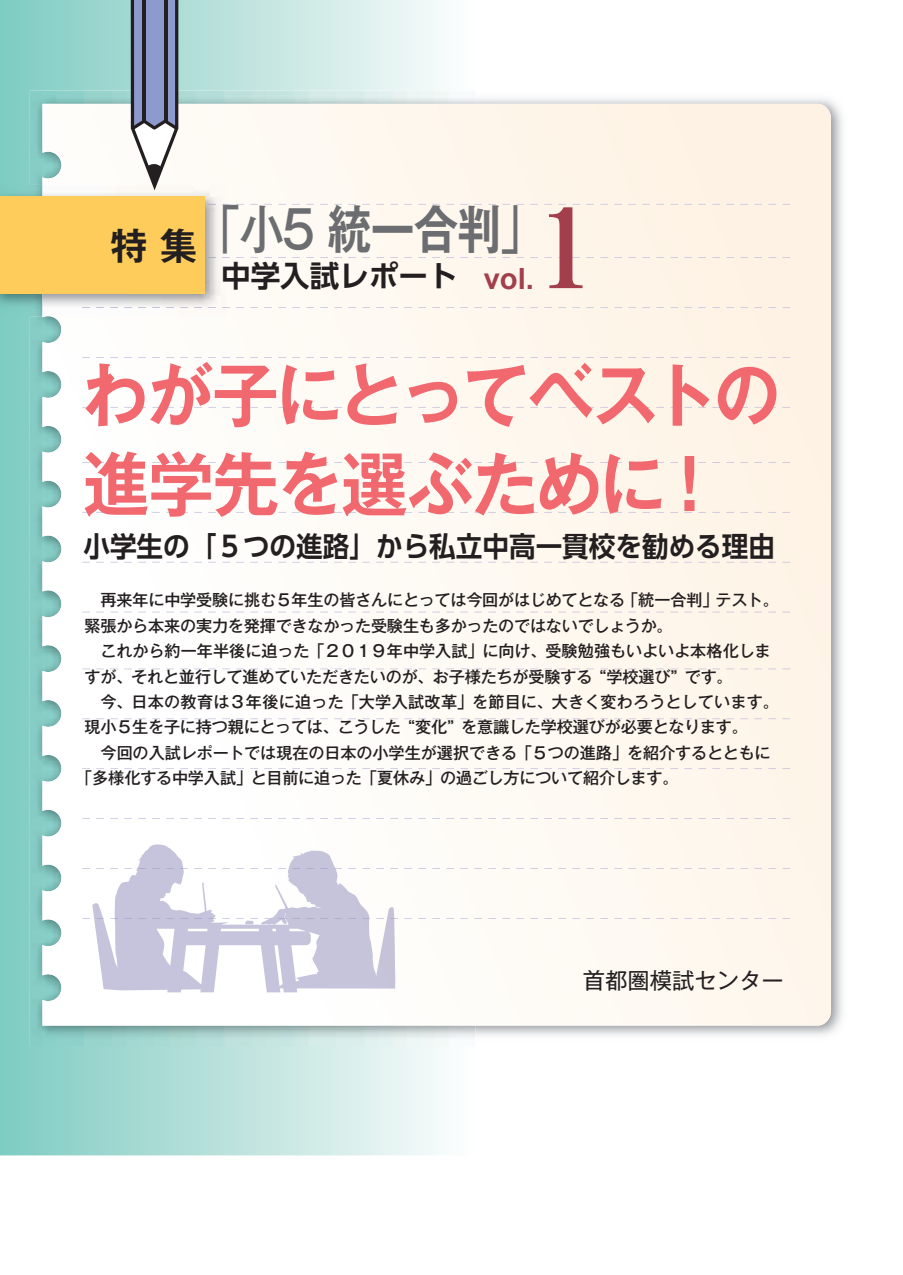
<style>
.page{position:relative;width:903px;height:1275px;background:#fff}
.page>*{position:absolute;margin:0;border:0;box-sizing:border-box;transform-origin:0 0}
.t1{font:103.42px "HGS Heisei Minchotai W9";color:#a33f4c}
.t2{font:700 69.83px/89.2px "Gothic MB101 Pr 6 De";letter-spacing:-.035em;color:#f1686f;scale:.95 1}
.t3{font:500 51.62px "Gothic MB101 Pr 6";color:#6c6d70;scale:.85 1}
.t4{font:700 37.27px "Gothic MB101 Pr 6 De";color:#231f20}
.t5{font:700 29.57px "UD Shin Go Pro De";color:#231f20}
.t6{font:700 28px "UD Shin Go Pro De";color:#231f20;scale:.95 1}
.t7{font:22.4px "Gothic MB101 Pr 5";color:#231f20}
.t8{font:500 16.1px "Gothic MB101 Pr 6";letter-spacing:-.01em;color:#231f20}
.t9{font:500 16.1px "Gothic MB101 Pr 6";letter-spacing:.015em;color:#231f20}
.s1{font-family:"Gothic MB101 Pr 6 De";font-weight:700}
.s2{font-family:"Arial";font-size:29.22px;color:#a33f4c}
</style>
<div class="page">
<svg style="left:0;top:0;width:443px;height:1155px;background:#afded8"></svg>
<img style="left:30px;top:90px;width:813px;height:956px">
<img style="left:0;top:185px;width:42px;height:131px">
<div style="left:0;top:196px;width:205px;height:97px;background:#fecc5b"></div>
<svg style="left:42px;top:0;width:188px;height:326px"></svg>
<svg style="left:82px;top:844px;width:313px;height:148px"></svg>
<svg style="left:236px;top:883px;width:104px;height:41px"></svg>
<h3 class="t4" style="left:111px;top:215px;width:88px">特 集</h3>
<h3 class="t3" style="left:196px;top:187px;width:411px">「小５ <span class="s1">統一合判</span>」</h3>
<h3 class="t5" style="left:221px;top:252px;width:314px">中学入試レポート <span class="s2">vol.</span></h3>
<h1 class="t1" style="left:539px;top:196px;width:54px">1</h1>
<h2 class="t2" style="left:83px;top:348px;width:736px">わが子にとってベストの進学先を選ぶために！</h2>
<h3 class="t6" style="left:83px;top:523px;width:729px">小学生の「５つの進路」から私立中高一貫校を勧める理由</h3>
<p class="t8" style="left:85px;top:587px;width:696px">　再来年に中学受験に挑む５年生の皆さんにとっては今回がはじめてとなる「統一合判」テスト。</p>
<p class="t8" style="left:84px;top:612px;width:590px">緊張から本来の実力を発揮できなかった受験生も多かったのではないでしょうか。</p>
<p class="t8" style="left:85px;top:638px;width:688px">　これから約一年半後に迫った「２０１９年中学入試」に向け、受験勉強もいよいよ本格化しま</p>
<p class="t8" style="left:84px;top:663px;width:650px">すが、それと並行して進めていただきたいのが、お子様たちが受験する “学校選び” です。</p>
<p class="t9" style="left:85px;top:688px;width:696px">　今、日本の教育は３年後に迫った「大学入試改革」を節目に、大きく変わろうとしています。</p>
<p class="t8" style="left:84px;top:714px;width:665px">現小５生を子に持つ親にとっては、こうした “変化” を意識した学校選びが必要となります。</p>
<p class="t8" style="left:85px;top:739px;width:688px">　今回の入試レポートでは現在の日本の小学生が選択できる「５つの進路」を紹介するとともに</p>
<p class="t8" style="left:76px;top:765px;width:604px">「多様化する中学入試」と目前に迫った「夏休み」の過ごし方について紹介します。</p>
<h3 class="t7" style="left:583px;top:962px;width:202px">首都圏模試センター</h3>
</div>
